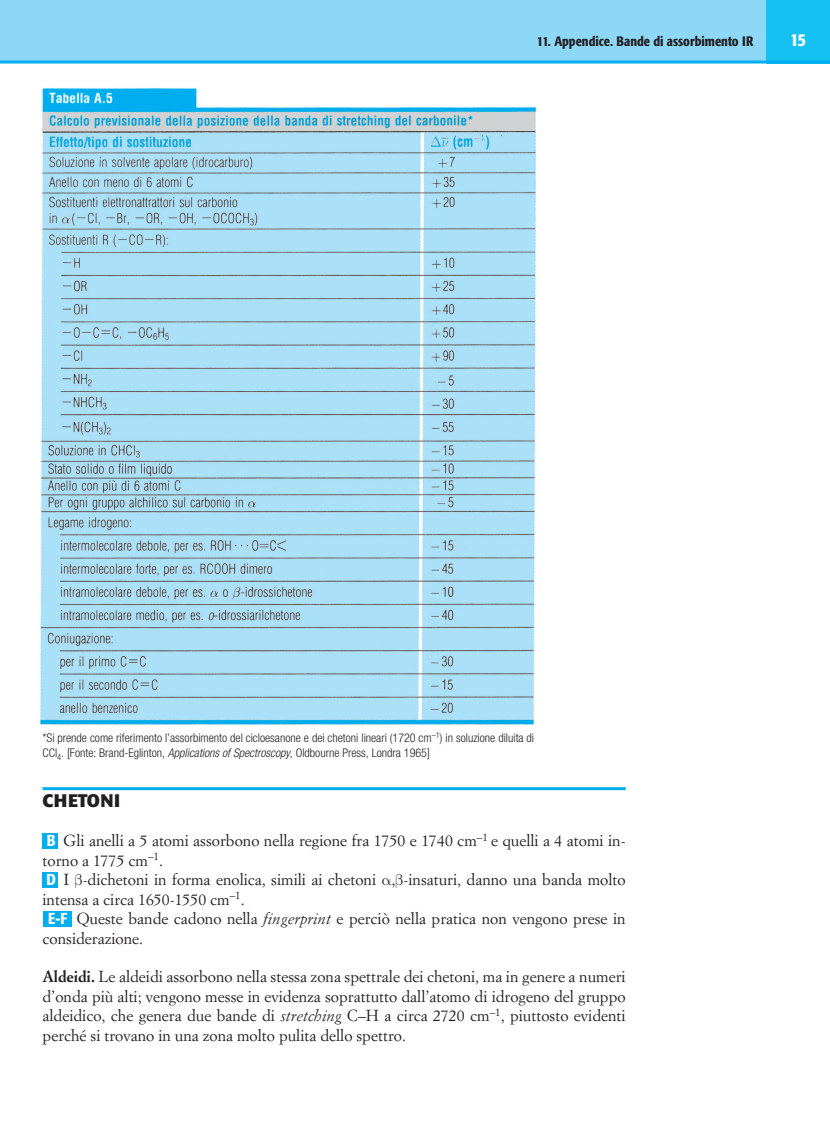
<style>
.page{position:relative;width:830px;height:1127px;background:#fff}
.page>*{position:absolute;margin:0;border:0;box-sizing:border-box;transform-origin:0 0}
.t1{font:700 18px "Formata";color:#231f20}
.t2{font:500 condensed 18px "Formata";color:#fff}
.t3{font:15.75px/19.5px "Simoncini Garamond";color:#231f20;text-align:justify}
.t4{font:500 condensed 13.5px "Formata";color:#231f20}
.t5{font:300 condensed 12px/15px "Helvetica Neue";color:#231f20}
.s1{font-style:italic}
.s2{font-family:"Formata";font-weight:500;font-stretch:condensed;color:#fff}
.s3{font-weight:700}
</style>
<div class="page">
<div style="left:0;top:0;width:829px;height:62px;background:#8dd7f7"></div>
<div style="left:765px;top:0;width:64px;height:63px;background:#15c0f2"></div>
<hr style="left:0;top:61px;width:829px;height:3px;background:#00aeef">
<hr style="left:43px;top:787px;width:582px;height:3px;background:#00aeef">
<div style="left:43px;top:833px;width:15px;height:16px;background:#00aeef"></div>
<div style="left:43px;top:872px;width:15px;height:16px;background:#00aeef"></div>
<div style="left:43px;top:911px;width:28px;height:16px;background:#00aeef"></div>
<img style="left:40px;top:88px;width:497px;height:637px">
<p class="t4" style="left:536px;top:33px;width:218px">11. Appendice. Bande di assorbimento IR</p>
<p class="t2" style="left:789px;top:28px;width:17px">15</p>
<p class="t5" style="left:43px;top:730px;width:493px">*Si prende come riferimento l’assorbimento del cicloesanone e dei chetoni lineari (1720 cm<sup>–1</sup>) in soluzione diluita di<br>CCl<sub>4</sub>. [Fonte: Brand-Eglinton, <span class="s1">Applications of Spectroscopy</span>, Oldbourne Press, Londra 1965]</p>
<p class="t1" style="left:43px;top:790px;width:24px">CHETON</p>
<p class="t1" style="left:114px;top:790px;width:7px">I</p>
<p class="t3" style="left:47px;top:831px;width:580px"><span class="s2">B</span> Gli anelli a 5 atomi assorbono nella regione fra 1750 e 1740 cm<sup>–1</sup> e quelli a 4 atomi in-</p>
<p class="t3" style="left:43px;top:850px;width:122px">torno a 1775 cm<sup>–1</sup>.</p>
<p class="t3" style="left:46px;top:870px;width:580px"><span class="s2">D</span> I -dichetoni in forma enolica, simili ai chetoni , -insaturi, danno una banda molto</p>
<p class="t3" style="left:43px;top:889px;width:203px">intensa a circa 1650-1550 cm<sup>–1</sup>.</p>
<p class="t3" style="left:48px;top:909px;width:578px"><span class="s2">E-F</span> Queste bande cadono nella <span class="s1">fingerprint</span> e perciò nella pratica non vengono prese in</p>
<p class="t3" style="left:43px;top:928px;width:102px">considerazione.</p>
<p class="t3" style="left:43px;top:967px;width:584px"><span class="s3">Aldeidi.</span> Le aldeidi assorbono nella stessa zona spettrale dei chetoni, ma in genere a numeri d’onda più alti; vengono messe in evidenza soprattutto dall’atomo di idrogeno del gruppo aldeidico, che genera due bande di <span class="s1">stretching</span> C–H a circa 2720 cm<sup>–1</sup>, piuttosto evidenti perché si trovano in una zona molto pulita dello spettro.</p>
</div>
